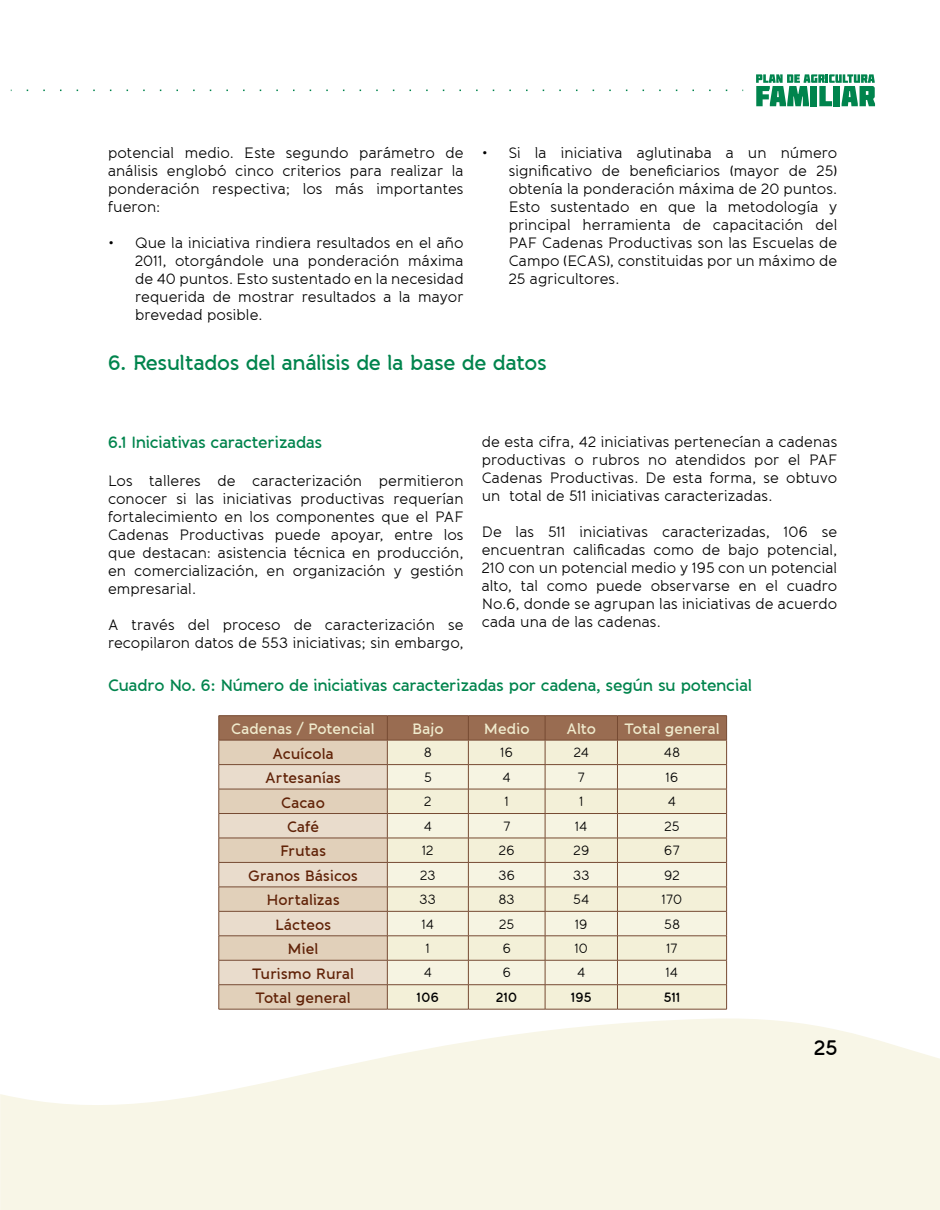
<style>
.page{position:relative;width:940px;height:1210px;background:#fff}
.page>*{position:absolute;margin:0;border:0;box-sizing:border-box;transform-origin:0 0}
.t1{font:600 21px "Banda";letter-spacing:-.02em;color:#00844d}
.t2{font:600 21px "Banda";color:#000}
.t3{font:600 16.5px "Banda";letter-spacing:-.02em;color:#00844d}
.t4{font:15px/18px "Banda";letter-spacing:.005em;color:#000;text-align:justify}
.t5{font:600 15px "Banda";letter-spacing:.005em;color:#602207}
.t6{font:600 15px "Banda";color:#f0ecce}
.t7{font:13.5px "Banda";letter-spacing:.015em;color:#000}
.t8{font:600 13.5px "Banda";letter-spacing:.025em;color:#000}
</style>
<div class="page">
<svg style="left:0;top:1018px;width:940px;height:192px;fill:#f8f6e7"></svg>
<svg style="left:27px;top:90px;width:701px;height:1px"></svg>
<svg style="left:756px;top:74px;width:119px;height:32px"></svg>
<hr style="left:219px;top:1009px;width:168px;height:1px;background:#764a32">
<svg style="left:218px;top:715px;width:509px;height:294px;background:#e1d6c0"></svg>
<hr style="left:387px;top:1009px;width:81px;height:1px;background:#764a32">
<hr style="left:468px;top:1009px;width:77px;height:1px;background:#764a32">
<hr style="left:545px;top:1009px;width:72px;height:1px;background:#764a32">
<hr style="left:617px;top:1009px;width:109px;height:1px;background:#764a32">
<p class="t4" style="left:108px;top:144px;width:357px">potencial medio. Este segundo parámetro de análisis englobó cinco criterios para realizar la ponderación respectiva; los más importantes fueron:</p>
<p class="t4" style="left:135px;top:234px;width:330px;text-indent:-27px">• Que la iniciativa rindiera resultados en el año 2011, otorgándole una ponderación máxima de 40 puntos. Esto sustentado en la necesidad requerida de mostrar resultados a la mayor brevedad posible.</p>
<p class="t4" style="left:508px;top:144px;width:330px;text-indent:-27px">• Si la iniciativa aglutinaba a un número significativo de beneficiarios (mayor de 25) obtenía la ponderación máxima de 20 puntos.<br>Esto sustentado en que la metodología y principal herramienta de capacitación del PAF Cadenas Productivas son las Escuelas de Campo (ECAS), constituidas por un máximo de 25 agricultores.</p>
<h1 class="t1" style="left:108px;top:349px;width:440px">6. Resultados del análisis de la base de datos</h1>
<p class="t3" style="left:108px;top:432px;width:216px">6.1 Iniciativas caracterizadas</p>
<p class="t4" style="left:108px;top:471px;width:357px">Los talleres de caracterización permitieron conocer si las iniciativas productivas requerían fortalecimiento en los componentes que el PAF Cadenas Productivas puede apoyar, entre los que destacan: asistencia técnica en producción, en comercialización, en organización y gestión empresarial.</p>
<p class="t4" style="left:108px;top:615px;width:357px">A través del proceso de caracterización se recopilaron datos de 553 iniciativas; sin embargo,</p>
<p class="t4" style="left:482px;top:432px;width:357px">de esta cifra, 42 iniciativas pertenecían a cadenas productivas o rubros no atendidos por el PAF Cadenas Productivas. De esta forma, se obtuvo un total de 511 iniciativas caracterizadas.</p>
<p class="t4" style="left:482px;top:522px;width:357px">De las 511 iniciativas caracterizadas, 106 se encuentran calificadas como de bajo potencial, 210 con un potencial medio y 195 con un potencial alto, tal como puede observarse en el cuadro No.6, donde se agrupan las iniciativas de acuerdo cada una de las cadenas.</p>
<p class="t3" style="left:108px;top:675px;width:645px">Cuadro No. 6: Número de iniciativas caracterizadas por cadena, según su potencial</p>
<p class="t6" style="left:231px;top:719px;width:145px">Cadenas / Potencial</p>
<p class="t6" style="left:412px;top:719px;width:33px">Bajo</p>
<p class="t6" style="left:484px;top:719px;width:47px">Medio</p>
<p class="t6" style="left:566px;top:719px;width:31px">Alto</p>
<p class="t6" style="left:624px;top:719px;width:97px">Total general</p>
<p class="t5" style="left:272px;top:744px;width:63px">Acuícola</p>
<p class="t7" style="left:424px;top:744px;width:9px">8</p>
<p class="t7" style="left:500px;top:744px;width:14px">16</p>
<p class="t7" style="left:573px;top:744px;width:17px">24</p>
<p class="t7" style="left:664px;top:744px;width:18px">48</p>
<p class="t5" style="left:265px;top:768px;width:77px">Artesanías</p>
<p class="t7" style="left:424px;top:769px;width:9px">5</p>
<p class="t7" style="left:502px;top:769px;width:10px">4</p>
<p class="t7" style="left:577px;top:769px;width:9px">7</p>
<p class="t7" style="left:666px;top:769px;width:14px">16</p>
<p class="t5" style="left:281px;top:793px;width:45px">Cacao</p>
<p class="t7" style="left:424px;top:793px;width:9px">2</p>
<p class="t7" style="left:505px;top:793px;width:5px">1</p>
<p class="t7" style="left:579px;top:793px;width:5px">1</p>
<p class="t7" style="left:668px;top:793px;width:10px">4</p>
<p class="t5" style="left:287px;top:817px;width:34px">Café</p>
<p class="t7" style="left:424px;top:818px;width:10px">4</p>
<p class="t7" style="left:503px;top:818px;width:9px">7</p>
<p class="t7" style="left:575px;top:818px;width:14px">14</p>
<p class="t7" style="left:664px;top:818px;width:17px">25</p>
<p class="t5" style="left:280px;top:842px;width:47px">Frutas</p>
<p class="t7" style="left:422px;top:842px;width:13px">12</p>
<p class="t7" style="left:499px;top:842px;width:17px">26</p>
<p class="t7" style="left:573px;top:842px;width:17px">29</p>
<p class="t7" style="left:664px;top:842px;width:17px">67</p>
<p class="t5" style="left:248px;top:866px;width:111px">Granos Básicos</p>
<p class="t7" style="left:420px;top:866px;width:17px">23</p>
<p class="t7" style="left:498px;top:866px;width:18px">36</p>
<p class="t7" style="left:573px;top:866px;width:18px">33</p>
<p class="t7" style="left:664px;top:866px;width:17px">92</p>
<p class="t5" style="left:266px;top:891px;width:75px">Hortalizas</p>
<p class="t7" style="left:419px;top:891px;width:18px">33</p>
<p class="t7" style="left:499px;top:891px;width:18px">83</p>
<p class="t7" style="left:573px;top:891px;width:18px">54</p>
<p class="t7" style="left:662px;top:891px;width:22px">170</p>
<p class="t5" style="left:275px;top:915px;width:58px">Lácteos</p>
<p class="t7" style="left:422px;top:915px;width:14px">14</p>
<p class="t7" style="left:499px;top:915px;width:17px">25</p>
<p class="t7" style="left:575px;top:915px;width:14px">19</p>
<p class="t7" style="left:664px;top:915px;width:17px">58</p>
<p class="t5" style="left:287px;top:940px;width:32px">Miel</p>
<p class="t7" style="left:426px;top:940px;width:5px">1</p>
<p class="t7" style="left:502px;top:940px;width:10px">6</p>
<p class="t7" style="left:574px;top:940px;width:15px">10</p>
<p class="t7" style="left:666px;top:940px;width:13px">17</p>
<p class="t5" style="left:252px;top:964px;width:104px">Turismo Rural</p>
<p class="t7" style="left:424px;top:964px;width:10px">4</p>
<p class="t7" style="left:502px;top:964px;width:10px">6</p>
<p class="t7" style="left:577px;top:964px;width:10px">4</p>
<p class="t7" style="left:666px;top:964px;width:14px">14</p>
<p class="t5" style="left:255px;top:988px;width:97px">Total general</p>
<p class="t8" style="left:417px;top:989px;width:23px">106</p>
<p class="t8" style="left:496px;top:989px;width:22px">210</p>
<p class="t8" style="left:571px;top:989px;width:22px">195</p>
<p class="t8" style="left:664px;top:989px;width:18px">511</p>
<h1 class="t2" style="left:814px;top:1034px;width:25px">25</h1>
</div>
